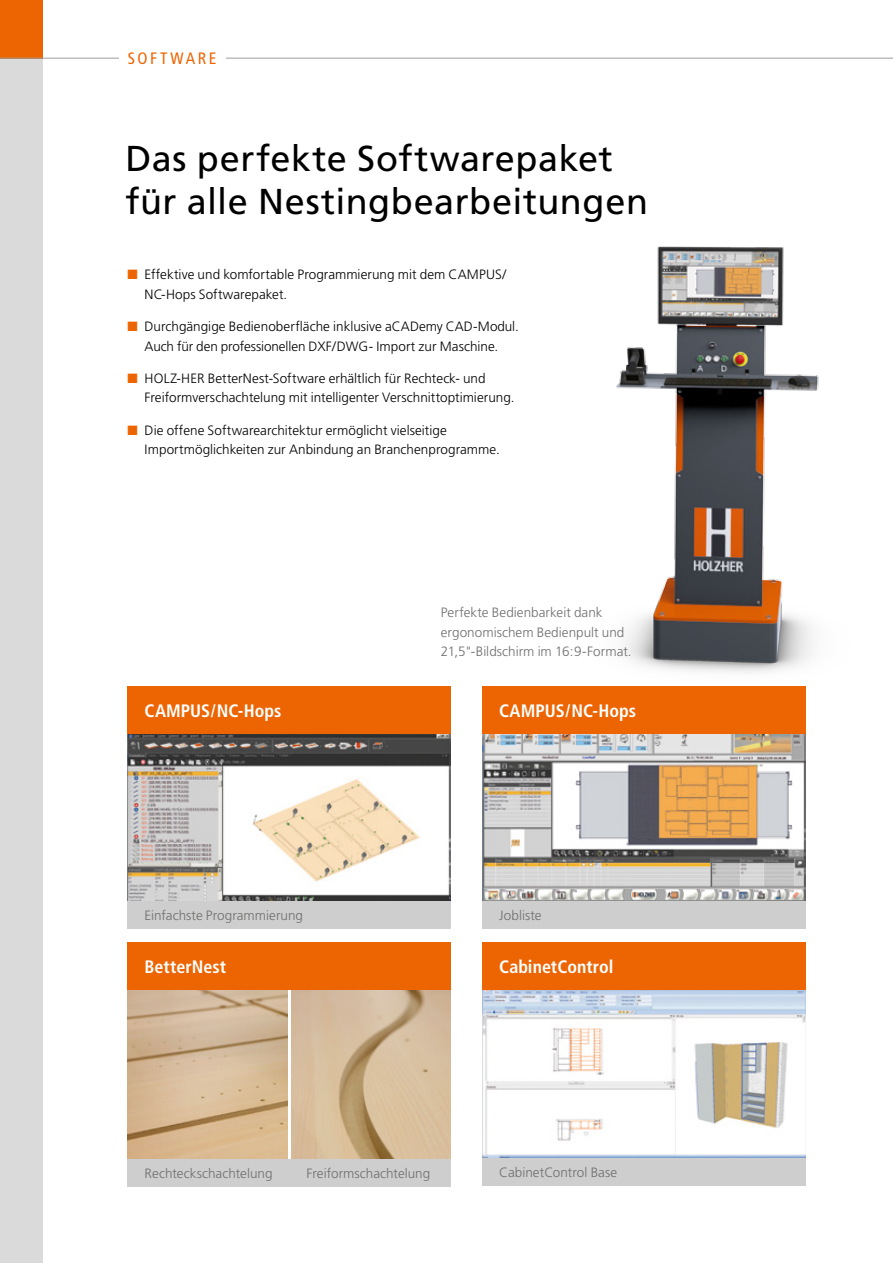
<style>
.page{position:relative;width:893px;height:1263px;background:#fff}
.page>*{position:absolute;margin:0;border:0;box-sizing:border-box;transform-origin:0 0}
.t1{font:36px/43.5px "Frutiger";letter-spacing:.015em;color:#000}
.t2{font:700 condensed 18px "Frutiger";color:#fff}
.t3{font:condensed 16.5px "Frutiger";letter-spacing:.155em;color:#ec6502}
.t4{font:300 13.5px/19.5px "Frutiger";color:#000}
.t5{font:300 13.5px/19.5px "Frutiger";color:#6f6f6e}
.s1{color:#ec6502}
</style>
<div class="page">
<div style="left:0;top:0;width:43px;height:1263px;background:#dadada"></div>
<div style="left:0;top:0;width:43px;height:59px;background:#ec6502"></div>
<hr style="left:0;top:58px;width:893px;height:1px;background:#9c9d9d">
<img style="left:616px;top:246px;width:203px;height:443px">
<div style="left:119px;top:43px;width:106px;height:29px;background:#fff"></div>
<img style="left:482px;top:990px;width:323px;height:169px">
<img style="left:128px;top:990px;width:159px;height:169px">
<img style="left:291px;top:990px;width:160px;height:169px">
<div style="left:128px;top:942px;width:323px;height:48px;background:#ec6502"></div>
<div style="left:128px;top:1159px;width:323px;height:28px;background:#cecece"></div>
<div style="left:482px;top:942px;width:323px;height:48px;background:#ec6502"></div>
<div style="left:482px;top:1159px;width:323px;height:27px;background:#cecece"></div>
<img style="left:128px;top:734px;width:323px;height:168px">
<img style="left:482px;top:734px;width:323px;height:168px">
<div style="left:128px;top:686px;width:323px;height:48px;background:#ec6502"></div>
<div style="left:482px;top:686px;width:323px;height:48px;background:#ec6502"></div>
<div style="left:128px;top:902px;width:323px;height:27px;background:#cecece"></div>
<div style="left:482px;top:902px;width:323px;height:27px;background:#cecece"></div>
<p class="t3" style="left:128px;top:48px;width:90px">SOFTWARE</p>
<h1 class="t1" style="left:125px;top:137px;width:524px">Das perfekte Softwarepaket für alle Nestingbearbeitungen</h1>
<p class="t4" style="left:145px;top:265px;width:363px;text-indent:-17px"><span class="s1">■</span> Effektive und komfortable Programmierung mit dem CAMPUS/<br>NC-Hops Softwarepaket.</p>
<p class="t4" style="left:128px;top:317px;width:393px;text-align:center"><span class="s1">■</span> Durchgängige Bedienoberfläche inklusive aCADemy CAD-Modul.<br>Auch für den professionellen DXF/DWG- Import zur Maschine.</p>
<p class="t4" style="left:145px;top:369px;width:371px;text-indent:-17px"><span class="s1">■</span> HOLZ-HER BetterNest-Software erhältlich für Rechteck- und<br>Freiformverschachtelung mit intelligenter Verschnittoptimierung.</p>
<p class="t4" style="left:145px;top:420px;width:357px;text-indent:-17px"><span class="s1">■</span> Die offene Softwarearchitektur ermöglicht vielseitige<br>Importmöglichkeiten zur Anbindung an Branchenprogramme.</p>
<p class="t5" style="left:441px;top:603px;width:192px">Perfekte Bedienbarkeit dank ergonomischem Bedienpult und<br>21,5"-Bildschirm im 16:9-Format.</p>
<h2 class="t2" style="left:145px;top:700px;width:138px">CAMPUS/NC-Hops</h2>
<h2 class="t2" style="left:499px;top:700px;width:138px">CAMPUS/NC-Hops</h2>
<p class="t5" style="left:145px;top:906px;width:160px">Einfachste Programmierung</p>
<p class="t5" style="left:499px;top:906px;width:44px">Jobliste</p>
<h2 class="t2" style="left:145px;top:956px;width:83px">BetterNest</h2>
<h2 class="t2" style="left:499px;top:956px;width:116px">CabinetControl</h2>
<p class="t5" style="left:145px;top:1164px;width:129px">Rechteckschachtelung</p>
<p class="t5" style="left:307px;top:1164px;width:125px">Freiformschachtelung</p>
<p class="t5" style="left:499px;top:1163px;width:119px">CabinetControl Base</p>
</div>
